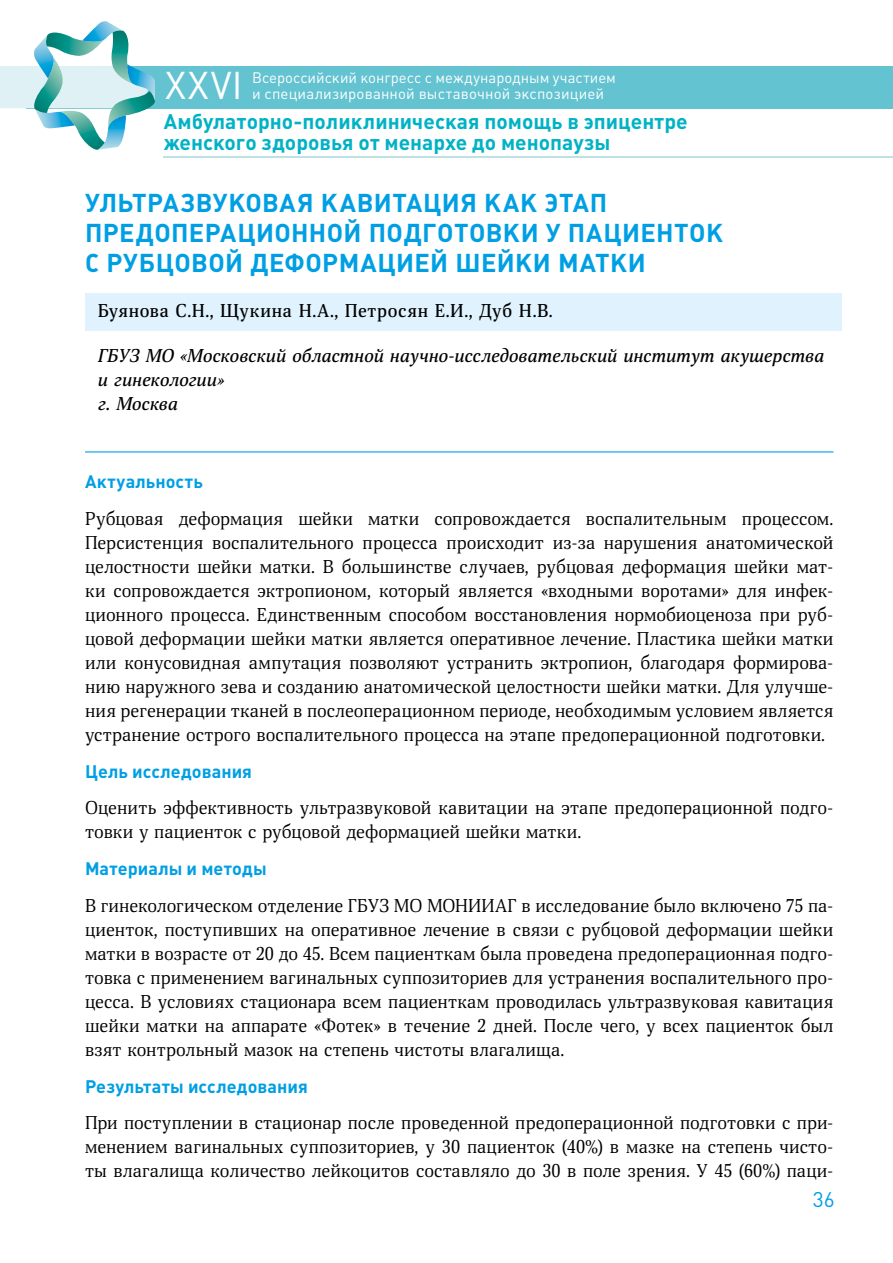
<style>
.page{position:relative;width:893px;height:1263px;background:#fff}
.page>*{position:absolute;margin:0;border:0;box-sizing:border-box;transform-origin:0 0}
.t1{font:38.1px "Plumb C";color:#fff}
.t2{font:700 25.5px/30px "Plumb C";letter-spacing:.02em;color:#009fe3}
.t3{font:700 21px/21px "Plumb C";color:#00b2c5}
.t4{font:21px "Plumb C";color:#009fe3}
.t5{font:18px/24px "Scientia";letter-spacing:.005em;color:#000;text-align:justify}
.t6{font:italic 500 18px/24px "Scientia";letter-spacing:.005em;color:#000}
.t7{font:700 18px "Plumb C";letter-spacing:.005em;color:#009fe3}
.t8{font:500 18px "Scientia";letter-spacing:.03em;color:#000}
.t9{font:15px/16.5px "Plumb C";letter-spacing:.01em;color:#fff}
</style>
<div class="page">
<div style="left:27px;top:66px;width:866px;height:42px;background:#63c3d1"></div>
<hr style="left:164px;top:157px;width:729px;height:1px;background:#bee2e4">
<svg style="left:0;top:21px;width:155px;height:129px"></svg>
<div style="left:85px;top:293px;width:757px;height:37px;background:#dff2fd"></div>
<hr style="left:85px;top:451px;width:748px;height:1px;background:#009fe3">
<h1 class="t1" style="left:165px;top:64px;width:79px">XXVI</h1>
<p class="t9" style="left:252px;top:69px;width:365px">Всероссийский конгресс с международным участием и специализированной выставочной экспозицией</p>
<p class="t3" style="left:164px;top:111px;width:525px">Амбулаторно-поликлиническая помощь в эпицентре женского здоровья от менархе до менопаузы</p>
<h2 class="t2" style="left:85px;top:188px;width:639px">УЛЬТРАЗВУКОВАЯ КАВИТАЦИЯ КАК ЭТАП<br>ПРЕДОПЕРАЦИОННОЙ ПОДГОТОВКИ У ПАЦИЕНТОК<br>С РУБЦОВОЙ ДЕФОРМАЦИЕЙ ШЕЙКИ МАТКИ</h2>
<p class="t8" style="left:98px;top:299px;width:456px">Буянова С.Н., Щукина Н.А., Петросян Е.И., Дуб Н.В.</p>
<p class="t6" style="left:98px;top:344px;width:728px">ГБУЗ МО «Московский областной научно-исследовательский институт акушерства и гинекологии»<br>г. Москва</p>
<p class="t7" style="left:85px;top:471px;width:119px">Актуальность</p>
<p class="t5" style="left:85px;top:507px;width:750px">Рубцовая деформация шейки матки сопровождается воспалительным процессом.<br>Персистенция воспалительного процесса происходит из-за нарушения анатомической целостности шейки матки. В большинстве случаев, рубцовая деформация шейки мат&shy;ки сопровождается эктропионом, который является «входными воротами» для инфек&shy;ционного процесса. Единственным способом восстановления нормобиоценоза при руб&shy;цовой деформации шейки матки является оперативное лечение. Пластика шейки матки или конусовидная ампутация позволяют устранить эктропион, благодаря формирова&shy;нию наружного зева и созданию анатомической целостности шейки матки. Для улучше&shy;ния регенерации тканей в послеоперационном периоде, необходимым условием является устранение острого воспалительного процесса на этапе предоперационной подготовки.</p>
<p class="t7" style="left:85px;top:761px;width:169px">Цель исследования</p>
<p class="t5" style="left:85px;top:796px;width:750px">Оценить эффективность ультразвуковой кавитации на этапе предоперационной подго&shy;товки у пациенток с рубцовой деформацией шейки матки.</p>
<p class="t7" style="left:85px;top:858px;width:183px">Материалы и методы</p>
<p class="t5" style="left:85px;top:894px;width:750px">В гинекологическом отделение ГБУЗ МО МОНИИАГ в исследование было включено 75 па&shy;циенток, поступивших на оперативное лечение в связи с рубцовой деформации шейки матки в возрасте от 20 до 45. Всем пациенткам была проведена предоперационная подго&shy;товка с применением вагинальных суппозиториев для устранения воспалительного про&shy;цесса. В условиях стационара всем пациенткам проводилась ультразвуковая кавитация шейки матки на аппарате «Фотек» в течение 2 дней. После чего, у всех пациенток был взят контрольный мазок на степень чистоты влагалища.</p>
<p class="t7" style="left:85px;top:1076px;width:224px">Результаты исследования</p>
<p class="t5" style="left:85px;top:1111px;width:750px">При поступлении в стационар после проведенной предоперационной подготовки с при&shy;менением вагинальных суппозиториев, у 30 пациенток (40%) в мазке на степень чисто&shy;ты влагалища количество лейкоцитов составляло до 30 в поле зрения. У 45 (60%) паци-</p>
<p class="t4" style="left:813px;top:1187px;width:24px">36</p>
</div>
